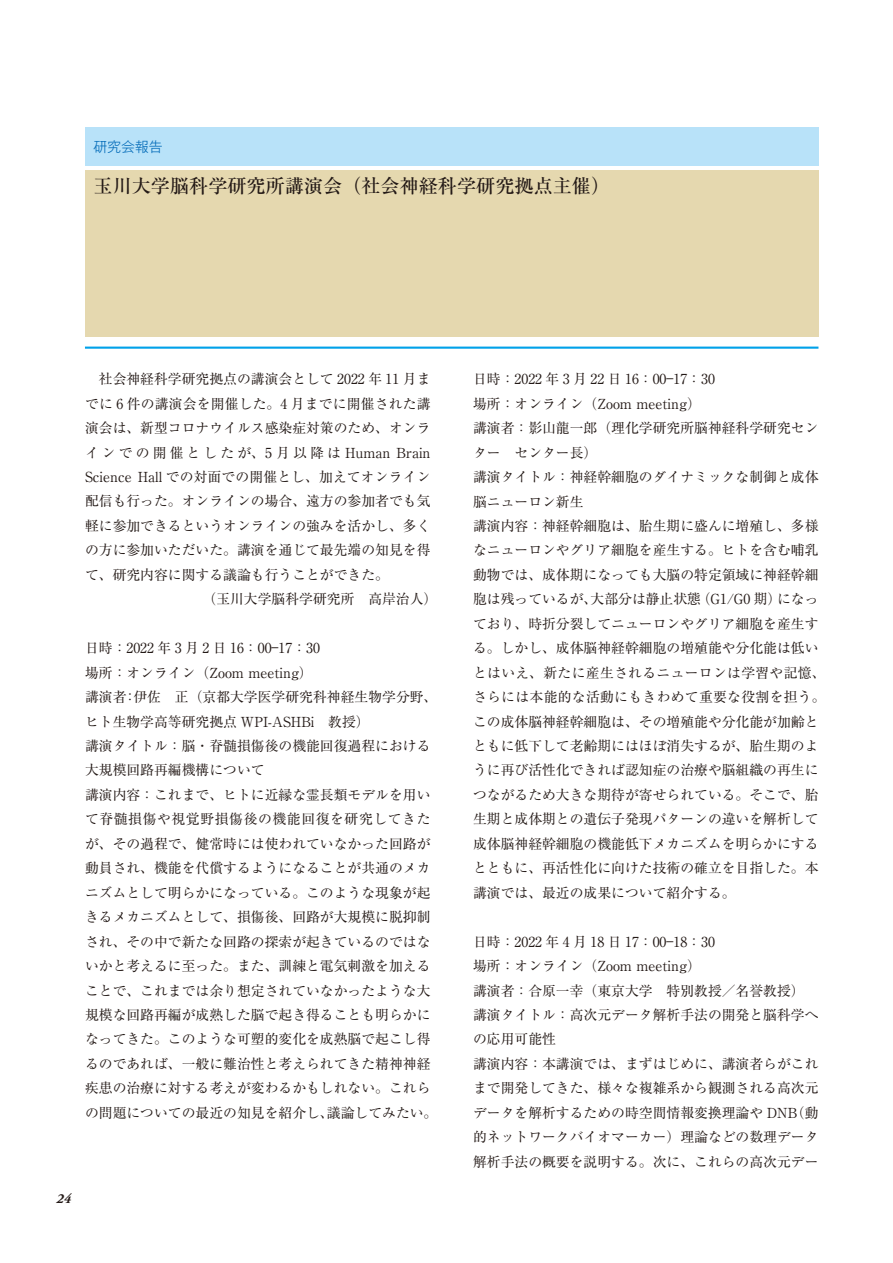
<style>
.page{position:relative;width:893px;height:1263px;background:#fff}
.page>*{position:absolute;margin:0;border:0;box-sizing:border-box;transform-origin:0 0}
.t1{font:500 19.2px "Ryumin Pro";color:#231916}
.t2{font:13.8px/24.5px "Ryumin Pro";color:#231916}
.t3{font:13.8px "Ryumin Pro";letter-spacing:.225em;color:#231916}
.t4{font:300 13.8px "Gothic MB101 Pro";color:#0069b7}
.t5{font:italic 700 13.8px "Adobe Garamond Pro";color:#231916}
</style>
<div class="page">
<div style="left:85px;top:128px;width:734px;height:38px;background:#b8e2f9"></div>
<hr style="left:85px;top:347px;width:733px;height:2px;background:#00a1e9">
<div style="left:85px;top:171px;width:734px;height:166px;background:#e5d8af"></div>
<p class="t4" style="left:94px;top:135px;width:71px">研究会報告</p>
<h1 class="t1" style="left:94px;top:170px;width:518px">玉川大学脳科学研究所講演会（社会神経科学研究拠点主催）</h1>
<p class="t2" style="left:85px;top:366px;width:347px">　社会神経科学研究拠点の講演会として 2022 年 11 月ま</p>
<p class="t2" style="left:85px;top:390px;width:347px">でに 6 件の講演会を開催した。4 月までに開催された講</p>
<p class="t2" style="left:85px;top:415px;width:347px">演会は、新型コロナウイルス感染症対策のため、オンラ</p>
<p class="t3" style="left:85px;top:442px;width:347px">インでの開催としたが、5月以降はHuman Brain</p>
<p class="t2" style="left:85px;top:464px;width:347px">Science Hall での対面での開催とし、加えてオンライン</p>
<p class="t2" style="left:85px;top:488px;width:347px">配信も行った。オンラインの場合、遠方の参加者でも気</p>
<p class="t2" style="left:85px;top:513px;width:347px">軽に参加できるというオンラインの強みを活かし、多く</p>
<p class="t2" style="left:85px;top:537px;width:347px">の方に参加いただいた。講演を通じて最先端の知見を得</p>
<p class="t2" style="left:85px;top:561px;width:306px">て、研究内容に関する議論も行うことができた。</p>
<p class="t2" style="left:202px;top:586px;width:236px">（玉川大学脳科学研究所　高岸治人）</p>
<p class="t2" style="left:85px;top:635px;width:354px">日時：2022 年 3 月 2 日 16：00―17：30<br>場所：オンライン（Zoom meeting）<br>講演者：伊佐　正（京都大学医学研究科神経生物学分野、ヒト生物学高等研究拠点 WPI-ASHBi　教授）<br>講演タイトル：脳・脊髄損傷後の機能回復過程における大規模回路再編機構について<br>講演内容：これまで、ヒトに近縁な霊長類モデルを用いて脊髄損傷や視覚野損傷後の機能回復を研究してきたが、その過程で、健常時には使われていなかった回路が動員され、機能を代償するようになることが共通のメカニズムとして明らかになっている。このような現象が起きるメカニズムとして、損傷後、回路が大規模に脱抑制され、その中で新たな回路の探索が起きているのではないかと考えるに至った。また、訓練と電気刺激を加えることで、これまでは余り想定されていなかったような大規模な回路再編が成熟した脳で起き得ることも明らかになってきた。このような可塑的変化を成熟脳で起こし得るのであれば、一般に難治性と考えられてきた精神神経疾患の治療に対する考えが変わるかもしれない。これらの問題についての最近の知見を紹介し、議論してみたい。</p>
<p class="t5" style="left:57px;top:1191px;width:16px">24</p>
<p class="t2" style="left:473px;top:366px;width:354px">日時：2022 年 3 月 22 日 16：00―17：30<br>場所：オンライン（Zoom meeting）<br>講演者：影山龍一郎（理化学研究所脳神経科学研究センター　センター長）<br>講演タイトル：神経幹細胞のダイナミックな制御と成体脳ニューロン新生<br>講演内容：神経幹細胞は、胎生期に盛んに増殖し、多様なニューロンやグリア細胞を産生する。ヒトを含む哺乳動物では、成体期になっても大脳の特定領域に神経幹細胞は残っているが、大部分は静止状態（G1/G0 期）になっており、時折分裂してニューロンやグリア細胞を産生する。しかし、成体脳神経幹細胞の増殖能や分化能は低いとはいえ、新たに産生されるニューロンは学習や記憶、さらには本能的な活動にもきわめて重要な役割を担う。この成体脳神経幹細胞は、その増殖能や分化能が加齢とともに低下して老齢期にはほぼ消失するが、胎生期のように再び活性化できれば認知症の治療や脳組織の再生につながるため大きな期待が寄せられている。そこで、胎生期と成体期との遺伝子発現パターンの違いを解析して成体脳神経幹細胞の機能低下メカニズムを明らかにするとともに、再活性化に向けた技術の確立を目指した。本講演では、最近の成果について紹介する。</p>
<p class="t2" style="left:473px;top:928px;width:347px">日時：2022 年 4 月 18 日 17：00―18：30<br>場所：オンライン（Zoom meeting）<br>講演者：合原一幸（東京大学　特別教授／名誉教授）講演タイトル：高次元データ解析手法の開発と脳科学への応用可能性<br>講演内容：本講演では、まずはじめに、講演者らがこれまで開発してきた、様々な複雑系から観測される高次元データを解析するための時空間情報変換理論や DNB（動的ネットワークバイオマーカー）理論などの数理データ解析手法の概要を説明する。次に、これらの高次元デー</p>
</div>
